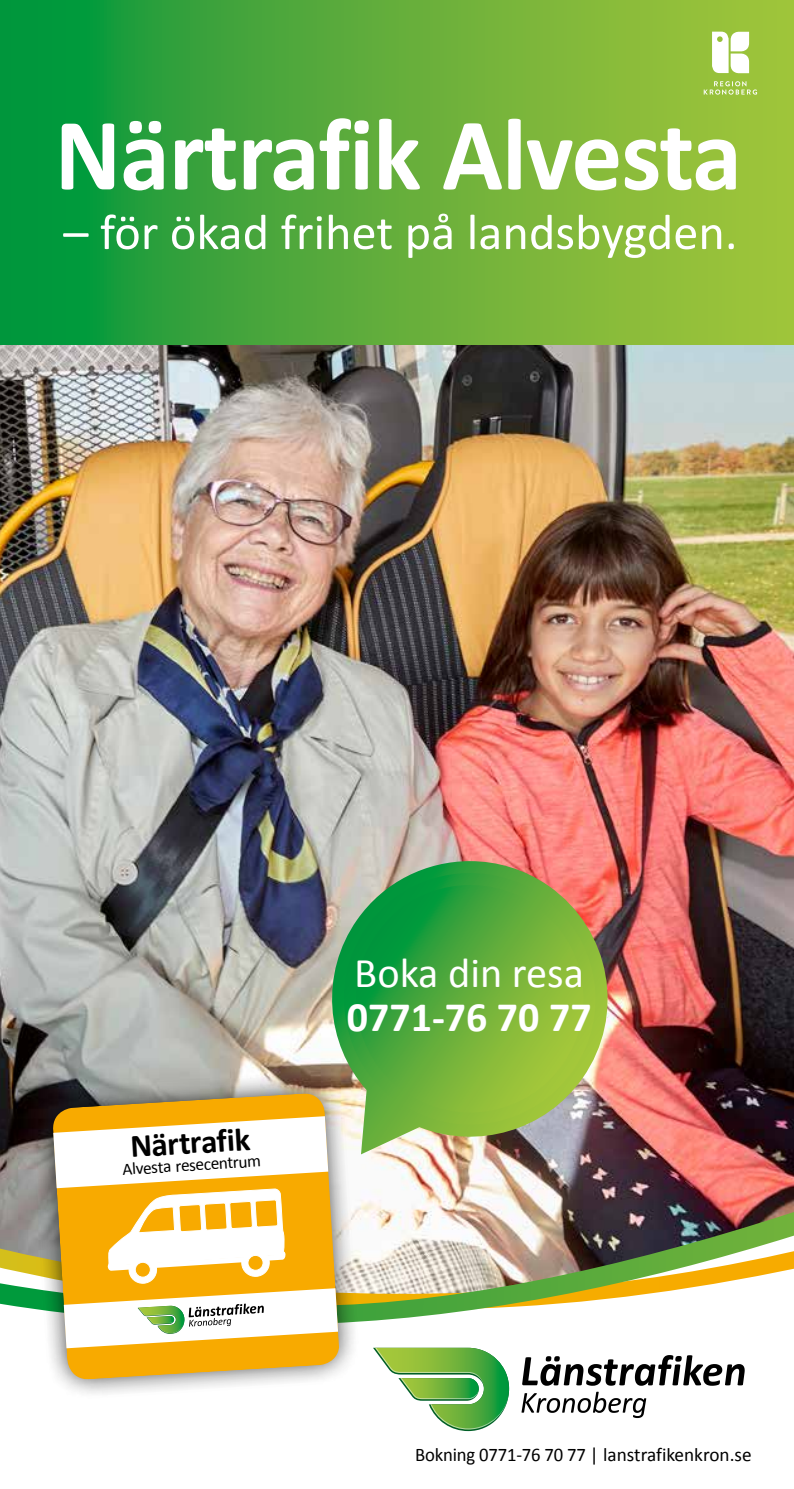
<style>
.page{position:relative;width:794px;height:1489px;background:#fff}
.page>*{position:absolute;margin:0;border:0;box-sizing:border-box;transform-origin:0 0}
.t1{font:700 103.77px "Calibri";letter-spacing:-.01em;color:#fff}
.t2{font:50.4px "Calibri";color:#fff}
.t3{font:42.35px "Calibri";color:#fff}
.t4{font:700 42px "Calibri";color:#fff}
.t5{font:700 32.9px "Calibri";color:#000}
.t6{font:19.25px "Calibri";letter-spacing:-.01em;color:#000}
.t7{font:17.32px "Calibri";color:#000}
</style>
<div class="page">
<img style="left:0;top:345px;width:794px;height:717px">
<svg style="left:0;top:0;width:794px;height:345px;background:#5aad3b"></svg>
<svg style="left:712px;top:32px;width:37px;height:41px"></svg>
<svg style="left:703px;top:81px;width:54px;height:14px"></svg>
<svg style="left:522px;top:1355px;width:222px;height:30px"></svg>
<svg style="left:521px;top:1391px;width:125px;height:26px"></svg>
<svg style="left:373px;top:1347px;width:136px;height:84px"></svg>
<img style="left:320px;top:861px;width:306px;height:201px">
<img style="left:327px;top:873px;width:285px;height:189px">
<svg style="left:340px;top:885px;width:259px;height:177px;background:#5caa40"></svg>
<img style="left:0;top:1062px;width:794px;height:149px">
<img style="left:0;top:1211px;width:794px;height:111px">
<svg style="left:27px;top:1067px;width:338px;height:327px"></svg>
<svg style="left:52px;top:1092px;width:288px;height:288px;background:#d8a93e"></svg>
<svg style="left:64px;top:1288px;width:274px;height:60px"></svg>
<div style="left:129px;top:1255px;width:28px;height:28px;background:#fff;border-radius:50%"></div>
<div style="left:128px;top:1255px;width:29px;height:28px;border:1px solid #fff;border-radius:50%"></div>
<svg style="left:53px;top:1116px;width:275px;height:161px"></svg>
<div style="left:135px;top:1261px;width:16px;height:16px;background:#f8aa00;border-radius:50%"></div>
<div style="left:135px;top:1261px;width:16px;height:16px;border:1px solid #fff;border-radius:50%"></div>
<h1 class="t1" style="left:55px;top:88px;width:688px">Närtrafik Alvesta</h1>
<h2 class="t2" style="left:63px;top:200px;width:675px">– för ökad frihet på landsbygden.</h2>
<h3 class="t5" style="left:129px;top:1124px;width:121px;rotate:-3deg">Närtrafik</h3>
<p class="t7" style="left:122px;top:1158px;width:140px;rotate:-4deg">Alvesta resecentrum</p>
<h3 class="t3" style="left:354px;top:946px;width:231px">Boka din resa</h3>
<h3 class="t4" style="left:347px;top:990px;width:246px">0771-76 70 77</h3>
<p class="t6" style="left:415px;top:1442px;width:338px">Bokning 0771-76 70 77 | lanstrafikenkron.se</p>
</div>
